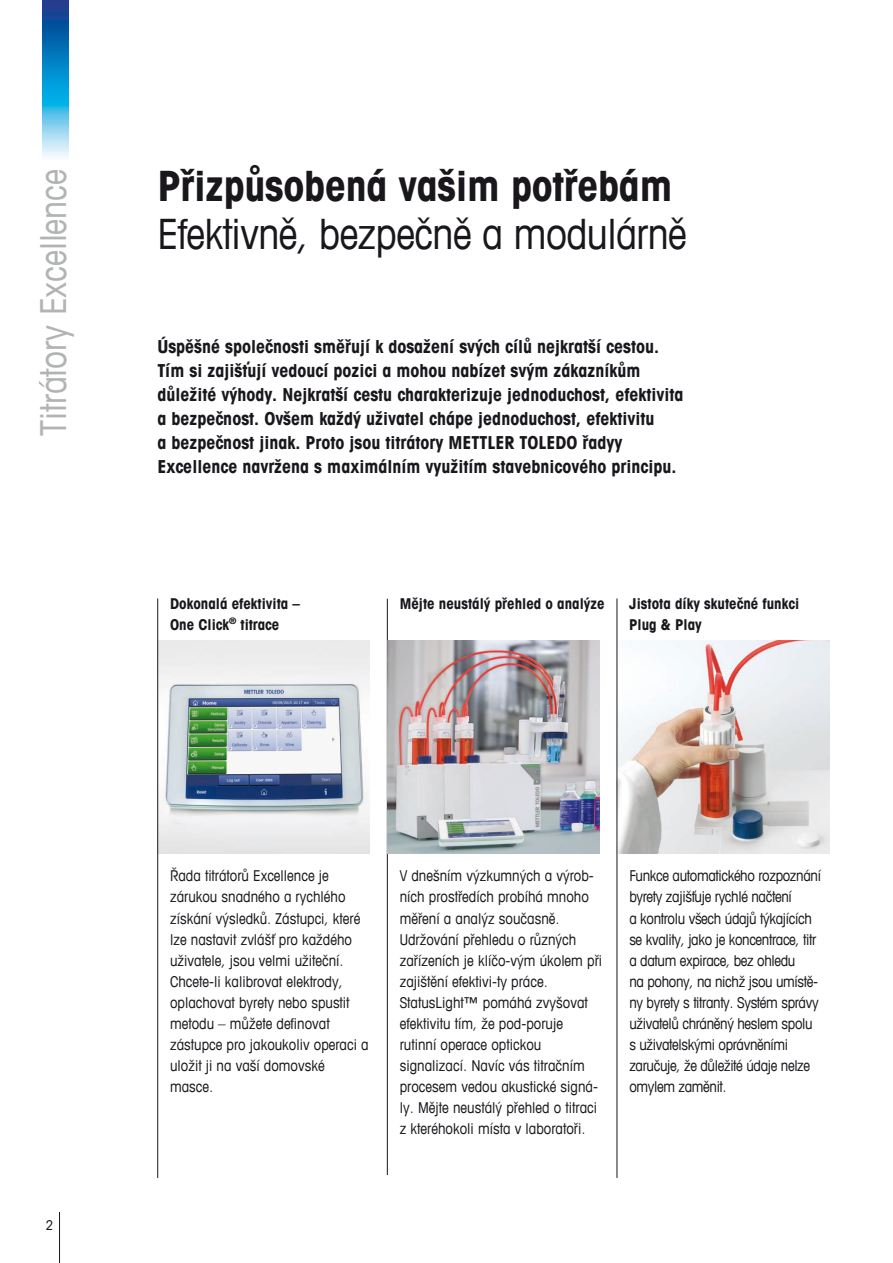
<style>
.page{position:relative;width:893px;height:1263px;background:#fff}
.page>*{position:absolute;margin:0;border:0;box-sizing:border-box;transform-origin:0 0}
.e_Lead_text_12_16_Bo{font:condensed 42px/48px "Avant Garde Com";letter-spacing:-.015em;color:#1a171c}
.e_Banner_text_vertik{font:condensed 36px "Avant Garde Com";letter-spacing:-.005em;color:#b1b3b4}
.e_Lead_text_12_16_Bo-2{font:700 condensed 18px/24px "Avant Garde Com";color:#1a171c}
.e_Text_10_14_Book{font:condensed 15px/21px "Avant Garde Com";color:#1a171c}
.e_Text_10_14_Book-2{font:condensed 15px/21px "Avant Garde Com";letter-spacing:-.025em;color:#1a171c}
.e_Text_10_14_Book-3{font:700 condensed 15px/21px "Avant Garde Com";color:#1a171c}
.t1{font:condensed 13.5px "Avant Garde Com";color:#1a171c}
.s1{font-weight:700}
</style>
<div class="page">
<img style="left:158px;top:641px;width:212px;height:213px">
<hr style="left:59px;top:1212px;width:1px;height:51px;background:#1a171c">
<img style="left:43px;top:0;width:25px;height:158px">
<img style="left:618px;top:641px;width:211px;height:213px">
<hr style="left:157px;top:598px;width:1px;height:580px;background:#1a171c">
<hr style="left:617px;top:598px;width:1px;height:580px;background:#1a171c">
<hr style="left:387px;top:599px;width:1px;height:576px;background:#1a171c">
<img style="left:388px;top:641px;width:211px;height:213px">
<p class="e_Banner_text_vertik" style="left:31px;top:436px;width:268px;rotate:-90deg">Titrátory Excellence</p>
<p class="e_Lead_text_12_16_Bo" style="left:157px;top:160px;width:531px"><span class="s1">Přizpůsobená vašim potřebám<br></span>Efektivně, bezpečně a modulárně</p>
<p class="e_Lead_text_12_16_Bo-2" style="left:157px;top:334px;width:527px">Úspěšné společnosti směřují k dosažení svých cílů nejkratší cestou.<br>Tím si zajišťují vedoucí pozici a mohou nabízet svým zákazníkům důležité výhody. Nejkratší cestu charakterizuje jednoduchost, efektivita a bezpečnost. Ovšem každý uživatel chápe jednoduchost, efektivitu<br>a bezpečnost jinak. Proto jsou titrátory METTLER TOLEDO řadyy Excellence navržena s maximálním využitím stavebnicového principu.</p>
<p class="e_Text_10_14_Book-3" style="left:170px;top:593px;width:132px">Dokonalá efektivita –<br>One Click<sup>®</sup> titrace</p>
<p class="e_Text_10_14_Book-3" style="left:400px;top:593px;width:207px">Mějte neustálý přehled o analýze</p>
<p class="e_Text_10_14_Book-3" style="left:629px;top:593px;width:171px">Jistota díky skutečné funkci<br>Plug &amp; Play</p>
<p class="t1" style="left:46px;top:1217px;width:9px">2</p>
<p class="e_Text_10_14_Book" style="left:170px;top:865px;width:200px">Řada titrátorů Excellence je zárukou snadného a rychlého získání výsledků. Zástupci, které lze nastavit zvlášť pro každého uživatele, jsou velmi užiteční.<br>Chcete-li kalibrovat elektrody, oplachovat byrety nebo spustit metodu – můžete definovat zástupce pro jakoukoliv operaci a uložit ji na vaší domovské masce.</p>
<p class="e_Text_10_14_Book" style="left:400px;top:865px;width:204px">V dnešním výzkumných a výrob&shy;ních prostředích probíhá mnoho měření a analýz současně.<br>Udržování přehledu o různých zařízeních je klíčo-vým úkolem při zajištění efektivi-ty práce.<br>StatusLight™ pomáhá zvyšovat efektivitu tím, že pod-poruje rutinní operace optickou signalizací. Navíc vás titračním procesem vedou akustické signá&shy;ly. Mějte neustálý přehled o titraci z kteréhokoli místa v laboratoři.</p>
<p class="e_Text_10_14_Book-2" style="left:629px;top:865px;width:193px">Funkce automatického rozpoznání byrety zajišťuje rychlé načtení<br>a kontrolu všech údajů týkajících se kvality, jako je koncentrace, titr a datum expirace, bez ohledu<br>na pohony, na nichž jsou umístě&shy;ny byrety s titranty. Systém správy uživatelů chráněný heslem spolu s uživatelskými oprávněními zaručuje, že důležité údaje nelze omylem zaměnit.</p>
</div>
